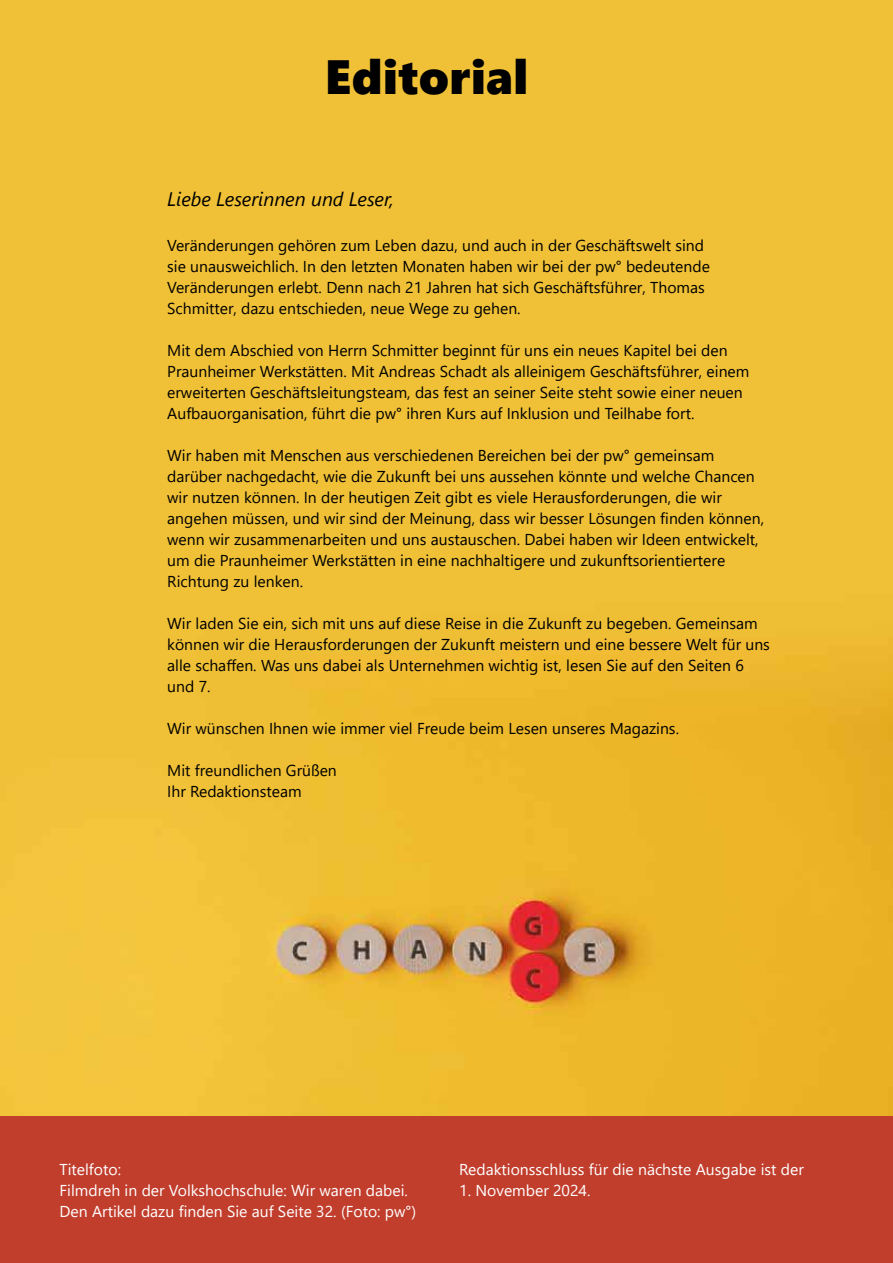
<style>
.page{position:relative;width:893px;height:1263px;background:#fff}
.page>*{position:absolute;margin:0;border:0;box-sizing:border-box;transform-origin:0 0}
.t1{font:48px "Segoe UI Black";letter-spacing:.01em;color:#000}
.t2{font:italic 19.5px "Segoe UI";color:#000}
.t3{font:15.75px/21px "Segoe UI";color:#000}
.t4{font:15.75px/21px "Segoe UI";color:#fff}
</style>
<div class="page">
<img style="left:0;top:0;width:893px;height:1116px">
<div style="left:0;top:1116px;width:893px;height:147px;background:#c13e2d"></div>
<svg style="left:0;top:471px;width:1px;height:210px"></svg>
<h1 class="t1" style="left:325px;top:43px;width:205px">Editorial</h1>
<p class="t2" style="left:167px;top:180px;width:228px">Liebe Leserinnen und Leser,</p>
<p class="t3" style="left:167px;top:234px;width:544px">Veränderungen gehören zum Leben dazu, und auch in der Geschäftswelt sind sie unausweichlich. In den letzten Monaten haben wir bei der pw° bedeutende Veränderungen erlebt. Denn nach 21 Jahren hat sich Geschäftsführer, Thomas Schmitter, dazu entschieden, neue Wege zu gehen.</p>
<p class="t3" style="left:167px;top:339px;width:584px">Mit dem Abschied von Herrn Schmitter beginnt für uns ein neues Kapitel bei den Praunheimer Werkstätten. Mit Andreas Schadt als alleinigem Geschäftsführer, einem erweiterten Geschäftsleitungsteam, das fest an seiner Seite steht sowie einer neuen Aufbauorganisation, führt die pw° ihren Kurs auf Inklusion und Teilhabe fort.</p>
<p class="t3" style="left:167px;top:444px;width:598px">Wir haben mit Menschen aus verschiedenen Bereichen bei der pw° gemeinsam darüber nachgedacht, wie die Zukunft bei uns aussehen könnte und welche Chancen wir nutzen können. In der heutigen Zeit gibt es viele Herausforderungen, die wir angehen müssen, und wir sind der Meinung, dass wir besser Lösungen finden können, wenn wir zusammenarbeiten und uns austauschen. Dabei haben wir Ideen entwickelt, um die Praunheimer Werkstätten in eine nachhaltigere und zukunftsorientiertere Richtung zu lenken.</p>
<p class="t3" style="left:167px;top:612px;width:604px">Wir laden Sie ein, sich mit uns auf diese Reise in die Zukunft zu begeben. Gemeinsam können wir die Herausforderungen der Zukunft meistern und eine bessere Welt für uns alle schaffen. Was uns dabei als Unternehmen wichtig ist, lesen Sie auf den Seiten 6 und 7.</p>
<p class="t3" style="left:167px;top:717px;width:513px">Wir wünschen Ihnen wie immer viel Freude beim Lesen unseres Magazins.</p>
<p class="t3" style="left:167px;top:759px;width:171px">Mit freundlichen Grüßen<br>Ihr Redaktionsteam</p>
<p class="t4" style="left:60px;top:1158px;width:358px">Titelfoto:<br>Filmdreh in der Volkshochschule: Wir waren dabei.<br>Den Artikel dazu finden Sie auf Seite 32. (Foto: pw°)</p>
<p class="t4" style="left:459px;top:1158px;width:346px">Redaktionsschluss für die nächste Ausgabe ist der</p>
<p class="t4" style="left:459px;top:1179px;width:133px">1. November 2024.</p>
</div>
